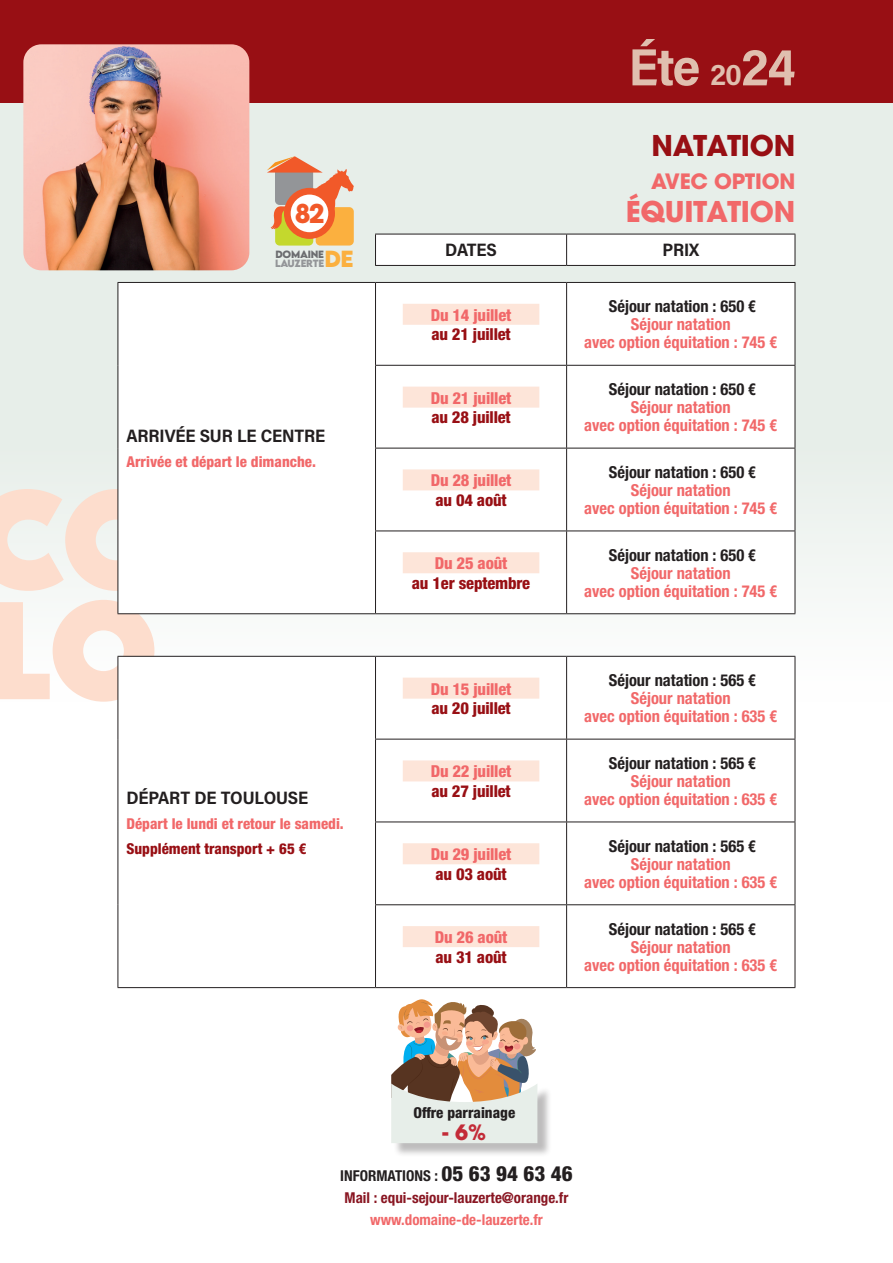
<style>
.page{position:relative;width:893px;height:1263px;background:#fff}
.page>*{position:absolute;margin:0;border:0;box-sizing:border-box;transform-origin:0 0}
.t1{font:52.5px "Acumin Variable Concept";color:#e0bfaf}
.t2{font:700 28.5px "ITC Avant Garde Pro";letter-spacing:-.01em;color:#f16869}
.t3{font:700 28.5px "ITC Avant Garde Pro";letter-spacing:-.01em;color:#980f14}
.t4{font:700 25.65px "ITC Avant Garde Pro";color:#f15929}
.t5{font:700 21px "ITC Avant Garde Pro";letter-spacing:-.01em;color:#f16869}
.t6{font:700 21px "ITC Avant Garde Pro";color:#c32b38}
.t7{font:18px "Acumin Variable Concept";letter-spacing:-.01em;color:#231f20}
.t8{font:700 condensed 16.5px/18px "Helvetica Neue";color:#f16869;text-align:center}
.t9{font:700 condensed 16.5px "Helvetica Neue";color:#231f20}
.t10{font:800 condensed 16.5px "Helvetica Neue";letter-spacing:-.01em;color:#f16869}
.t11{font:800 condensed 16.5px "Helvetica Neue";letter-spacing:-.01em;color:#980f14}
.t12{font:700 condensed 15px/22px "Helvetica Neue";color:#891622}
.t13{font:800 condensed 15px "Helvetica Neue";color:#f16869}
.t14{font:700 condensed 15px "Helvetica Neue";color:#f16869}
.t15{font:800 condensed 15px "Helvetica Neue";color:#980f14}
.t16{font:800 condensed 15px "Helvetica Neue";color:#231f20}
.t17{font:700 9.3px/9.1px "LEMONMILK";letter-spacing:-.025em;color:#939598}
.s1{color:#6c6d70}
.s2{font-size:20.7px;color:#fbb03f}
.s3{font-size:30px}
.s4{color:#231f20}
.s5{font-weight:800;font-size:21px;color:#231f20}
</style>
<div class="page">
<div style="left:0;top:0;width:893px;height:702px;background:#e7eee9"></div>
<div style="left:0;top:0;width:893px;height:102px;background:#980f14"></div>
<img style="left:23px;top:44px;width:226px;height:226px">
<svg style="left:0;top:600px;width:118px;height:102px;background:#fbe8de"></svg>
<svg style="left:0;top:489px;width:118px;height:102px"></svg>
<svg style="left:267px;top:156px;width:87px;height:78px"></svg>
<svg style="left:118px;top:234px;width:677px;height:468px;background:#f9f7f4"></svg>
<div style="left:375px;top:283px;width:420px;height:704px;background:#fff"></div>
<hr style="left:375px;top:283px;width:1px;height:82px;background:#231f20">
<hr style="left:566px;top:283px;width:1px;height:82px;background:#231f20">
<hr style="left:375px;top:366px;width:1px;height:82px;background:#231f20">
<hr style="left:566px;top:366px;width:1px;height:82px;background:#231f20">
<hr style="left:375px;top:448px;width:1px;height:83px;background:#231f20">
<hr style="left:566px;top:448px;width:1px;height:83px;background:#231f20">
<hr style="left:375px;top:531px;width:1px;height:82px;background:#231f20">
<hr style="left:566px;top:531px;width:1px;height:82px;background:#231f20">
<hr style="left:375px;top:657px;width:1px;height:82px;background:#231f20">
<hr style="left:566px;top:657px;width:1px;height:82px;background:#231f20">
<hr style="left:375px;top:739px;width:1px;height:82px;background:#231f20">
<hr style="left:566px;top:739px;width:1px;height:82px;background:#231f20">
<hr style="left:375px;top:822px;width:1px;height:82px;background:#231f20">
<hr style="left:566px;top:822px;width:1px;height:82px;background:#231f20">
<hr style="left:375px;top:905px;width:1px;height:82px;background:#231f20">
<hr style="left:566px;top:905px;width:1px;height:82px;background:#231f20">
<hr style="left:375px;top:234px;width:192px;height:1px;background:#231f20">
<hr style="left:375px;top:234px;width:1px;height:31px;background:#231f20">
<hr style="left:375px;top:265px;width:192px;height:1px;background:#231f20">
<hr style="left:118px;top:282px;width:257px;height:1px;background:#231f20">
<hr style="left:118px;top:656px;width:257px;height:1px;background:#231f20">
<hr style="left:375px;top:282px;width:192px;height:1px;background:#231f20">
<hr style="left:375px;top:365px;width:192px;height:1px;background:#231f20">
<hr style="left:375px;top:448px;width:192px;height:1px;background:#231f20">
<hr style="left:375px;top:531px;width:192px;height:1px;background:#231f20">
<hr style="left:375px;top:656px;width:192px;height:1px;background:#231f20">
<hr style="left:375px;top:739px;width:192px;height:1px;background:#231f20">
<hr style="left:375px;top:821px;width:192px;height:1px;background:#231f20">
<hr style="left:375px;top:904px;width:192px;height:1px;background:#231f20">
<hr style="left:567px;top:282px;width:228px;height:1px;background:#231f20">
<hr style="left:567px;top:365px;width:228px;height:1px;background:#231f20">
<hr style="left:567px;top:448px;width:228px;height:1px;background:#231f20">
<hr style="left:567px;top:531px;width:228px;height:1px;background:#231f20">
<hr style="left:567px;top:656px;width:228px;height:1px;background:#231f20">
<hr style="left:567px;top:739px;width:228px;height:1px;background:#231f20">
<hr style="left:567px;top:821px;width:228px;height:1px;background:#231f20">
<hr style="left:567px;top:904px;width:228px;height:1px;background:#231f20">
<hr style="left:118px;top:283px;width:1px;height:82px;background:#231f20">
<hr style="left:795px;top:283px;width:1px;height:82px;background:#231f20">
<hr style="left:118px;top:365px;width:1px;height:83px;background:#231f20">
<hr style="left:795px;top:366px;width:1px;height:82px;background:#231f20">
<hr style="left:118px;top:448px;width:1px;height:83px;background:#231f20">
<hr style="left:795px;top:448px;width:1px;height:83px;background:#231f20">
<hr style="left:118px;top:531px;width:1px;height:82px;background:#231f20">
<hr style="left:795px;top:531px;width:1px;height:82px;background:#231f20">
<hr style="left:118px;top:613px;width:257px;height:1px;background:#231f20">
<hr style="left:375px;top:613px;width:192px;height:1px;background:#231f20">
<hr style="left:567px;top:613px;width:228px;height:1px;background:#231f20">
<hr style="left:118px;top:657px;width:1px;height:82px;background:#231f20">
<hr style="left:795px;top:657px;width:1px;height:82px;background:#231f20">
<hr style="left:118px;top:739px;width:1px;height:83px;background:#231f20">
<hr style="left:795px;top:739px;width:1px;height:82px;background:#231f20">
<hr style="left:118px;top:822px;width:1px;height:83px;background:#231f20">
<hr style="left:795px;top:822px;width:1px;height:82px;background:#231f20">
<hr style="left:118px;top:905px;width:1px;height:82px;background:#231f20">
<hr style="left:795px;top:905px;width:1px;height:82px;background:#231f20">
<hr style="left:118px;top:987px;width:257px;height:1px;background:#231f20">
<hr style="left:375px;top:987px;width:192px;height:1px;background:#231f20">
<hr style="left:567px;top:987px;width:228px;height:1px;background:#231f20">
<hr style="left:567px;top:234px;width:228px;height:1px;background:#231f20">
<hr style="left:795px;top:234px;width:1px;height:31px;background:#231f20">
<hr style="left:567px;top:265px;width:228px;height:1px;background:#231f20">
<hr style="left:566px;top:234px;width:1px;height:31px;background:#231f20">
<div style="left:403px;top:304px;width:136px;height:21px;background:#fde5d9"></div>
<div style="left:403px;top:387px;width:136px;height:21px;background:#fde5d9"></div>
<div style="left:403px;top:469px;width:136px;height:21px;background:#fde5d9"></div>
<div style="left:403px;top:552px;width:136px;height:21px;background:#fde5d9"></div>
<div style="left:403px;top:678px;width:136px;height:21px;background:#fde5d9"></div>
<div style="left:403px;top:760px;width:136px;height:21px;background:#fde5d9"></div>
<div style="left:403px;top:843px;width:136px;height:21px;background:#fde5d9"></div>
<div style="left:403px;top:926px;width:136px;height:21px;background:#fde5d9"></div>
<div style="left:393px;top:1086px;width:158px;height:71px;background:#231f20;opacity:.3"></div>
<svg style="left:391px;top:999px;width:146px;height:144px"></svg>
<h3 class="t4" style="left:295px;top:196px;width:31px">82</h3>
<p class="t17" style="left:275px;top:250px;width:80px"><span class="s1">DOMAINE<br></span>LAUZERTE<span class="s2">DE</span></p>
<p class="t7" style="left:126px;top:424px;width:200px">ARRIVÉE SUR LE CENTRE</p>
<p class="t13" style="left:126px;top:453px;width:191px">Arrivée et départ le dimanche.</p>
<p class="t7" style="left:126px;top:785px;width:183px">DÉPART DE TOULOUSE</p>
<p class="t13" style="left:126px;top:814px;width:219px">Départ le lundi et retour le samedi.</p>
<p class="t15" style="left:126px;top:839px;width:182px">Supplément transport + 65 €</p>
<h1 class="t1" style="left:629px;top:31px;width:168px">Éte <span class="s3">20</span>24</h1>
<h2 class="t3" style="left:651px;top:126px;width:145px">NATATION</h2>
<p class="t5" style="left:651px;top:167px;width:146px">AVEC OPTION</p>
<h2 class="t2" style="left:626px;top:192px;width:171px">ÉQUITATION</h2>
<p class="t7" style="left:445px;top:238px;width:53px">DATES</p>
<p class="t7" style="left:662px;top:238px;width:38px">PRIX</p>
<p class="t10" style="left:431px;top:305px;width:82px">Du 14 juillet</p>
<p class="t11" style="left:431px;top:324px;width:81px">au 21 juillet</p>
<p class="t10" style="left:431px;top:387px;width:82px">Du 21 juillet</p>
<p class="t11" style="left:431px;top:407px;width:81px">au 28 juillet</p>
<p class="t10" style="left:431px;top:470px;width:82px">Du 28 juillet</p>
<p class="t11" style="left:435px;top:490px;width:73px">au 04 août</p>
<p class="t10" style="left:435px;top:553px;width:74px">Du 25 août</p>
<p class="t11" style="left:412px;top:573px;width:120px">au 1er septembre</p>
<p class="t10" style="left:431px;top:678px;width:82px">Du 15 juillet</p>
<p class="t11" style="left:431px;top:698px;width:81px">au 20 juillet</p>
<p class="t10" style="left:431px;top:761px;width:82px">Du 22 juillet</p>
<p class="t11" style="left:431px;top:781px;width:81px">au 27 juillet</p>
<p class="t10" style="left:431px;top:844px;width:82px">Du 29 juillet</p>
<p class="t11" style="left:435px;top:864px;width:73px">au 03 août</p>
<p class="t10" style="left:435px;top:927px;width:74px">Du 26 août</p>
<p class="t11" style="left:435px;top:946px;width:73px">au 31 août</p>
<p class="t16" style="left:413px;top:1103px;width:103px">Offre parrainage</p>
<p class="t6" style="left:443px;top:1118px;width:45px">- 6%</p>
<p class="t9" style="left:609px;top:296px;width:149px">Séjour natation : 650 €</p>
<p class="t8" style="left:584px;top:315px;width:195px">Séjour natation<br>avec option équitation : 745 €</p>
<p class="t9" style="left:609px;top:379px;width:149px">Séjour natation : 650 €</p>
<p class="t8" style="left:584px;top:398px;width:195px">Séjour natation<br>avec option équitation : 745 €</p>
<p class="t9" style="left:609px;top:462px;width:149px">Séjour natation : 650 €</p>
<p class="t8" style="left:584px;top:481px;width:195px">Séjour natation<br>avec option équitation : 745 €</p>
<p class="t9" style="left:609px;top:545px;width:149px">Séjour natation : 650 €</p>
<p class="t8" style="left:584px;top:564px;width:195px">Séjour natation<br>avec option équitation : 745 €</p>
<p class="t9" style="left:609px;top:670px;width:149px">Séjour natation : 565 €</p>
<p class="t8" style="left:584px;top:689px;width:195px">Séjour natation<br>avec option équitation : 635 €</p>
<p class="t9" style="left:609px;top:753px;width:149px">Séjour natation : 565 €</p>
<p class="t8" style="left:584px;top:772px;width:195px">Séjour natation<br>avec option équitation : 635 €</p>
<p class="t9" style="left:609px;top:836px;width:149px">Séjour natation : 565 €</p>
<p class="t8" style="left:584px;top:855px;width:195px">Séjour natation<br>avec option équitation : 635 €</p>
<p class="t9" style="left:609px;top:919px;width:149px">Séjour natation : 565 €</p>
<p class="t8" style="left:584px;top:937px;width:195px">Séjour natation<br>avec option équitation : 635 €</p>
<p class="t12" style="left:340px;top:1164px;width:234px"><span class="s4">INFORMATIONS :</span> <span class="s5">05 63 94 63 46<br></span>Mail : equi-sejour-lauzerte@orange.fr</p>
<p class="t14" style="left:370px;top:1210px;width:174px">www.domaine-de-lauzerte.fr</p>
</div>
